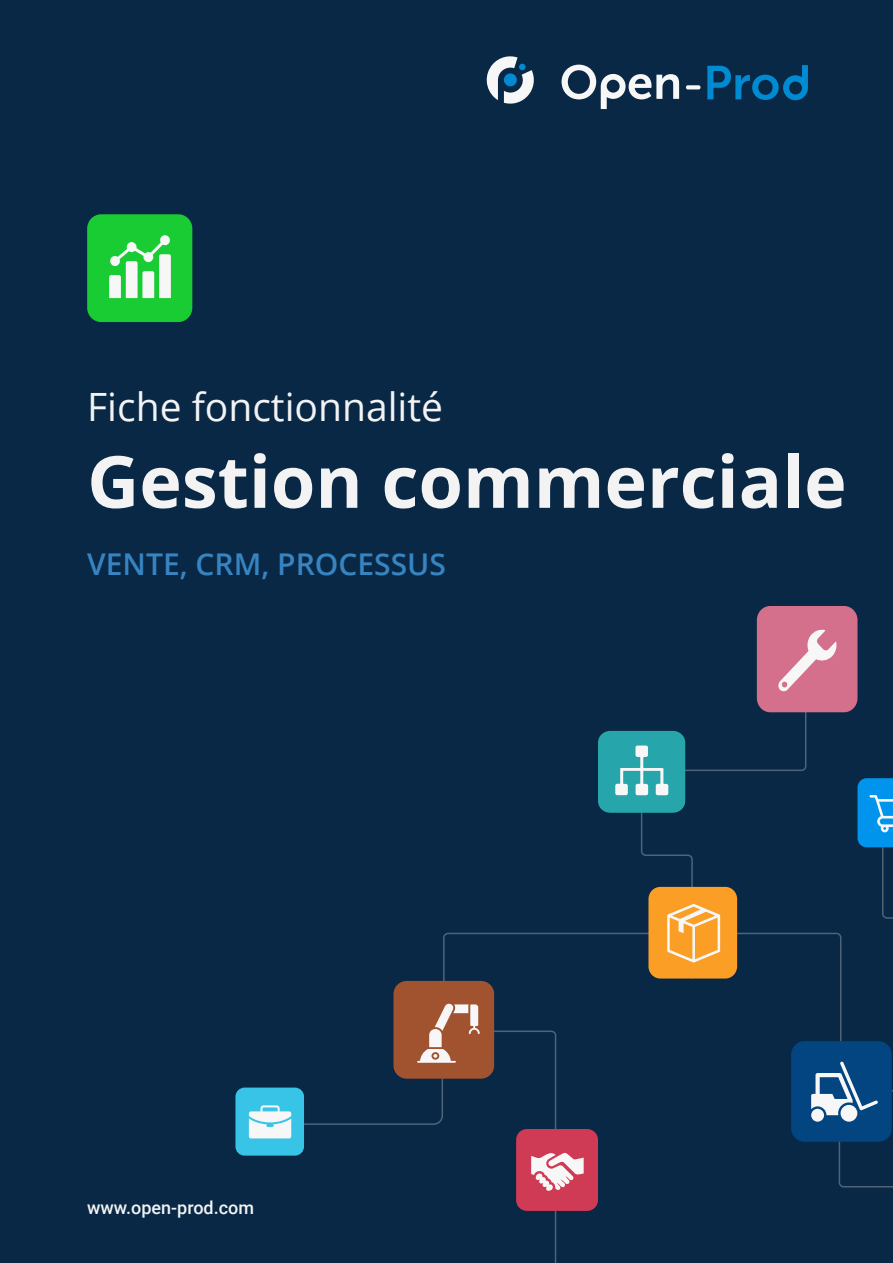
<style>
.page{position:relative;width:893px;height:1263px;background:#082846}
.page>*{position:absolute;margin:0;border:0;box-sizing:border-box;transform-origin:0 0}
.t1{font:700 72px "Open Sans";color:#f3f3f3}
.t2{font:39px "Open Sans";color:#f3f3f3}
.t3{font:600 30px "Open Sans";color:#3784c1}
.t4{font:500 18px "Roboto";color:#f3f3f3}
</style>
<div class="page">
<div style="left:757px;top:606px;width:100px;height:106px;background:#d4708c;border-radius:14px"></div>
<svg style="left:778px;top:629px;width:59px;height:63px"></svg>
<div style="left:235px;top:1087px;width:69px;height:68px;background:#38c4e6;border-radius:9px"></div>
<svg style="left:249px;top:699px;width:644px;height:564px"></svg>
<svg style="left:486px;top:56px;width:48px;height:48px"></svg>
<div style="left:519px;top:64px;width:7px;height:6px;background:#008ad1;border-radius:50%"></div>
<svg style="left:562px;top:65px;width:117px;height:44px"></svg>
<svg style="left:707px;top:65px;width:101px;height:35px"></svg>
<svg style="left:686px;top:85px;width:14px;height:4px"></svg>
<div style="left:87px;top:214px;width:105px;height:108px;background:#1acc33;border-radius:14px"></div>
<svg style="left:109px;top:235px;width:62px;height:63px"></svg>
<p class="t2" style="left:87px;top:380px;width:357px">Fiche fonctionnalité</p>
<p class="t1" style="left:87px;top:431px;width:761px">Gestion commerciale</p>
<p class="t3" style="left:87px;top:543px;width:360px">VENTE, CRM, PROCESSUS</p>
<p class="t4" style="left:87px;top:1195px;width:168px">www.open-prod.com</p>
</div>
